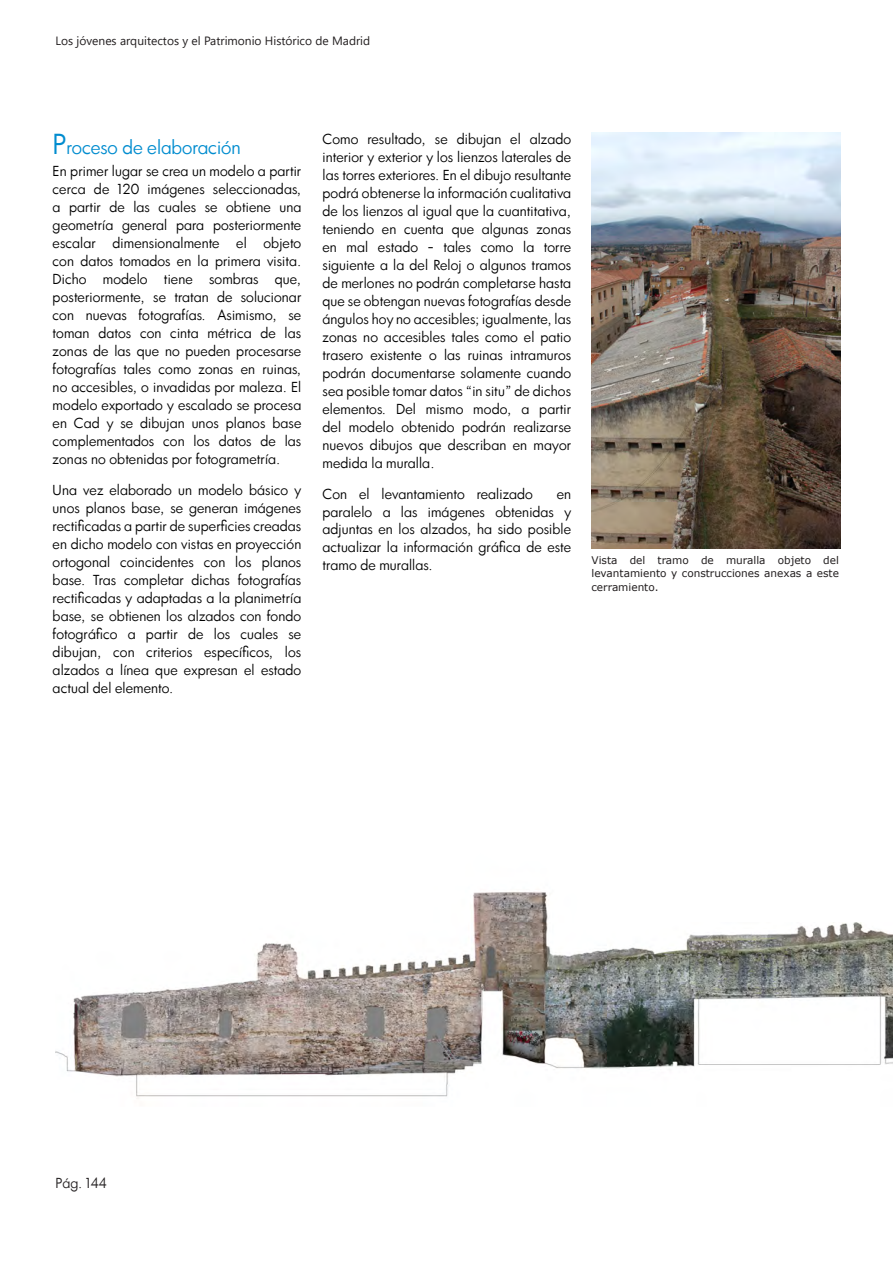
<style>
.page{position:relative;width:893px;height:1263px;background:#fff}
.page>*{position:absolute;margin:0;border:0;box-sizing:border-box;transform-origin:0 0}
.t1{font:18px "Luz Sans";color:#008ccf}
.t2{font:13.5px/18px "Luz Sans";letter-spacing:.01em;color:#000;text-align:justify}
.t3{font:13.5px "Luz Sans";color:#231f20}
.t4{font:12px "Segoe UI";color:#231f20}
.t5{font:10.5px/12.6px "Verdana";color:#231f20}
.s1{font-size:27px}
</style>
<div class="page">
<img style="left:591px;top:133px;width:249px;height:415px">
<img style="left:56px;top:892px;width:837px;height:207px">
<p class="t4" style="left:56px;top:31px;width:316px">Los jóvenes arquitectos y el Patrimonio Histórico de Madrid</p>
<p class="t1" style="left:53px;top:135px;width:189px"><span class="s1">P</span>roceso de elaboración</p>
<p class="t2" style="left:53px;top:162px;width:250px">En primer lugar se crea un modelo a partir cerca de 120 imágenes seleccionadas, a partir de las cuales se obtiene una geometría general para posteriormente escalar dimensionalmente el objeto con datos tomados en la primera visita.<br>Dicho modelo tiene sombras que, posteriormente, se tratan de solucionar con nuevas fotografías. Asimismo, se toman datos con cinta métrica de las zonas de las que no pueden procesarse fotografías tales como zonas en ruinas, no accesibles, o invadidas por maleza. El modelo exportado y escalado se procesa en Cad y se dibujan unos planos base complementados con los datos de las zonas no obtenidas por fotogrametría.</p>
<p class="t2" style="left:53px;top:481px;width:250px">Una vez elaborado un modelo básico y unos planos base, se generan imágenes rectificadas a partir de superficies creadas en dicho modelo con vistas en proyección ortogonal coincidentes con los planos base. Tras completar dichas fotografías rectificadas y adaptadas a la planimetría base, se obtienen los alzados con fondo fotográfico a partir de los cuales se dibujan, con criterios específicos, los alzados a línea que expresan el estado actual del elemento.</p>
<p class="t2" style="left:323px;top:130px;width:250px">Como resultado, se dibujan el alzado interior y exterior y los lienzos laterales de las torres exteriores. En el dibujo resultante podrá obtenerse la información cualitativa de los lienzos al igual que la cuantitativa, teniendo en cuenta que algunas zonas en mal estado - tales como la torre siguiente a la del Reloj o algunos tramos de merlones no podrán completarse hasta que se obtengan nuevas fotografías desde ángulos hoy no accesibles; igualmente, las zonas no accesibles tales como el patio trasero existente o las ruinas intramuros podrán documentarse solamente cuando sea posible tomar datos “in situ” de dichos elementos. Del mismo modo, a partir del modelo obtenido podrán realizarse nuevos dibujos que describan en mayor medida la muralla.</p>
<p class="t2" style="left:323px;top:484px;width:212px">Con el levantamiento realizado</p>
<p class="t2" style="left:323px;top:484px;width:250px;text-indent:234px">en paralelo a las imágenes obtenidas y adjuntas en los alzados, ha sido posible actualizar la información gráfica de este tramo de murallas.</p>
<p class="t5" style="left:591px;top:554px;width:249px">Vista del tramo de muralla objeto del levantamiento y construcciones anexas a este</p>
<p class="t5" style="left:591px;top:581px;width:69px">cerramiento.</p>
<p class="t3" style="left:56px;top:1174px;width:53px">Pág. 144</p>
</div>
